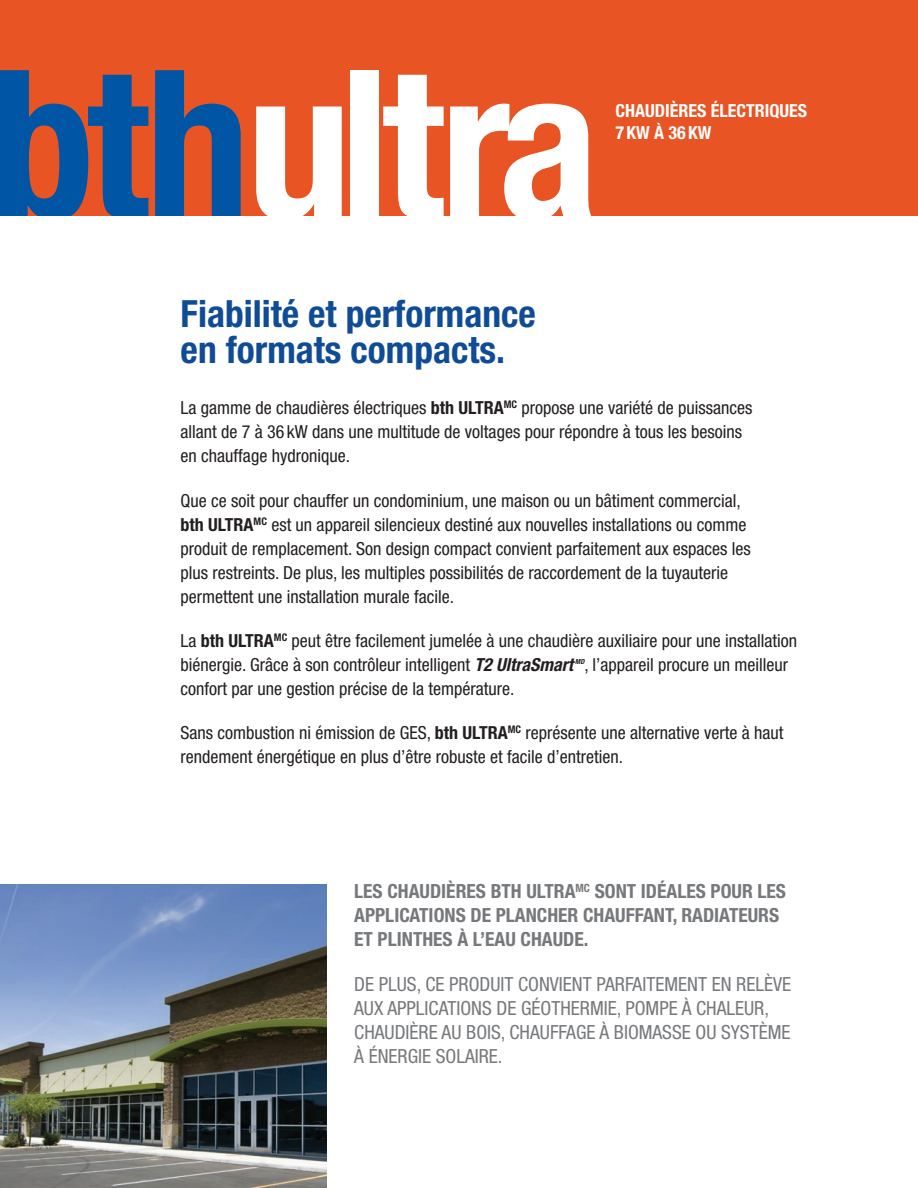
<style>
.page{position:relative;width:918px;height:1188px;background:#fff}
.page>*{position:absolute;margin:0;border:0;box-sizing:border-box;transform-origin:0 0}
.t1{font:700 condensed 37.5px/35.2px "Helvetica Neue LT Std";color:#104c96}
.t2{font:condensed 19.5px/24px "Helvetica Neue LT Std";color:#76787b}
.t3{font:700 condensed 19.5px/24px "Helvetica Neue LT Std";color:#76787b}
.t4{font:condensed 18px/24px "Helvetica Neue LT Std";color:#231f20}
.t5{font:700 condensed 18px/21.6px "Helvetica Neue LT Std";color:#fff}
.t6{font:italic 700 condensed 7.05px "Helvetica Neue LT Std";color:#231f20}
.s1{font-weight:700}
.s2{font-weight:700;font-style:italic}
</style>
<div class="page">
<div style="left:0;top:0;width:918px;height:216px;background:#e95424"></div>
<svg style="left:0;top:70px;width:148px;height:146px"></svg>
<svg style="left:155px;top:70px;width:86px;height:146px"></svg>
<svg style="left:256px;top:107px;width:86px;height:109px"></svg>
<div style="left:350px;top:70px;width:29px;height:146px;background:#fff"></div>
<svg style="left:383px;top:75px;width:61px;height:141px"></svg>
<svg style="left:450px;top:104px;width:141px;height:112px"></svg>
<img style="left:0;top:885px;width:326px;height:303px">
<p class="t5" style="left:616px;top:100px;width:193px">CHAUDIÈRES ÉLECTRIQUES<br>7KW À 36KW</p>
<h1 class="t1" style="left:181px;top:296px;width:357px">Fiabilité et performance en formats compacts.</h1>
<p class="t4" style="left:181px;top:396px;width:573px">La gamme de chaudières électriques <span class="s1">bth ULTRA</span><sup>MC</sup> propose une variété de puissances allant de 7 à 36 kW dans une multitude de voltages pour répondre à tous les besoins en chauffage hydronique.</p>
<p class="t4" style="left:181px;top:488px;width:572px">Que ce soit pour chauffer un condominium, une maison ou un bâtiment commercial, <span class="s1">bth ULTRA</span><sup>MC</sup> est un appareil silencieux destiné aux nouvelles installations ou comme produit de remplacement. Son design compact convient parfaitement aux espaces les plus restreints. De plus, les multiples possibilités de raccordement de la tuyauterie permettent une installation murale facile.</p>
<p class="t4" style="left:181px;top:628px;width:618px">La <span class="s1">bth ULTRA</span><sup>MC</sup> peut être facilement jumelée à une chaudière auxiliaire pour une installation biénergie. Grâce à son contrôleur intelligent <span class="s2">T2 UltraSmart</span></p>
<p class="t6" style="left:575px;top:657px;width:11px">MD</p>
<p class="t4" style="left:584px;top:652px;width:205px">, l’appareil procure un meilleur</p>
<p class="t4" style="left:181px;top:676px;width:335px">confort par une gestion précise de la température.</p>
<p class="t4" style="left:181px;top:721px;width:604px">Sans combustion ni émission de GES, <span class="s1">bth ULTRA</span><sup>MC</sup> représente une alternative verte à haut rendement énergétique en plus d’être robuste et facile d’entretien.</p>
<p class="t3" style="left:354px;top:879px;width:433px">LES CHAUDIÈRES BTH ULTRA<sup>MC</sup> SONT IDÉALES POUR LES<br>APPLICATIONS DE PLANCHER CHAUFFANT, RADIATEURS<br>ET PLINTHES À L’EAU CHAUDE.</p>
<p class="t2" style="left:354px;top:972px;width:438px">DE PLUS, CE PRODUIT CONVIENT PARFAITEMENT EN RELÈVE AUX APPLICATIONS DE GÉOTHERMIE, POMPE À CHALEUR, CHAUDIÈRE AU BOIS, CHAUFFAGE À BIOMASSE OU SYSTÈME À ÉNERGIE SOLAIRE.</p>
</div>
